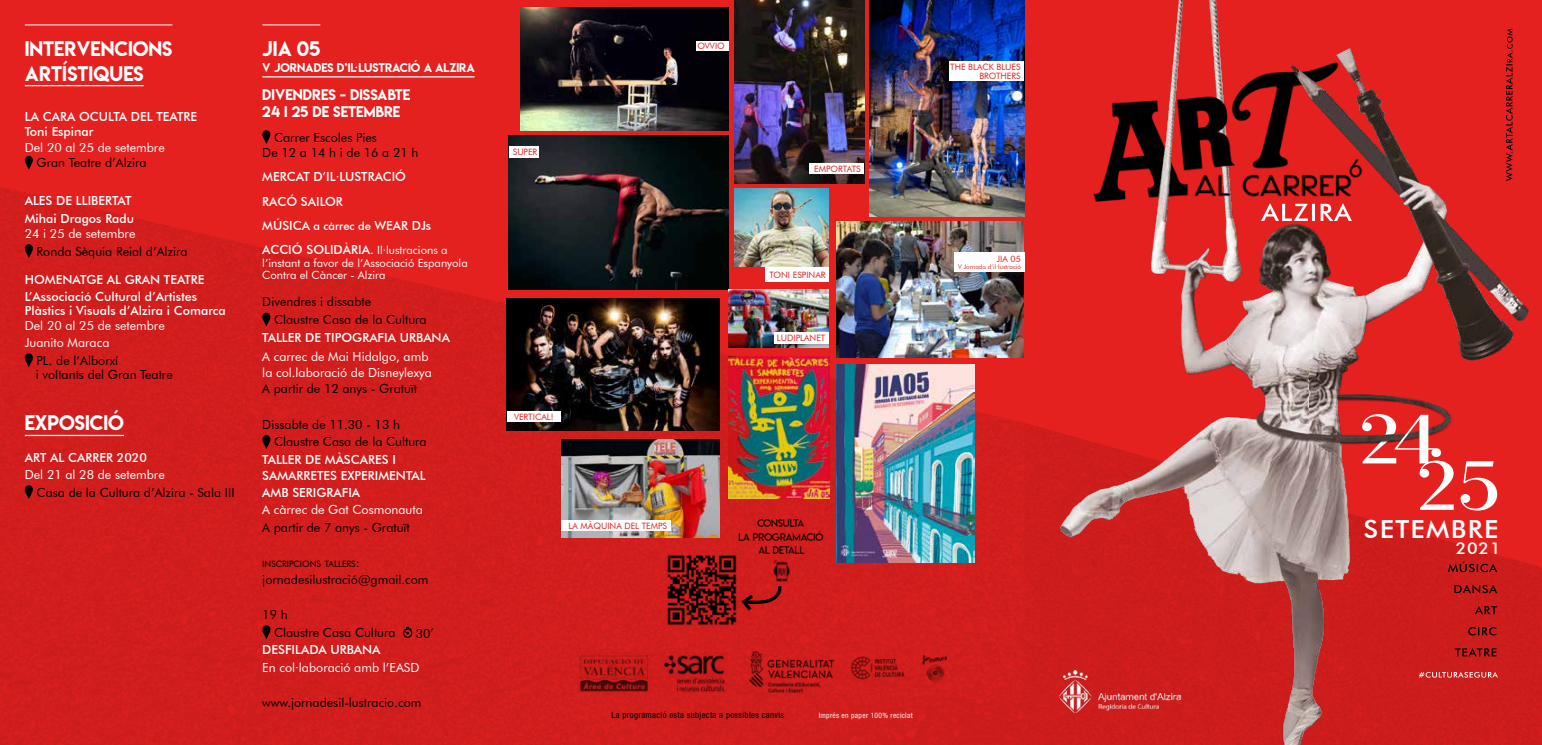
<style>
.page{position:relative;width:1542px;height:745px;background:#fff}
.page>*{position:absolute;margin:0;border:0;box-sizing:border-box;transform-origin:0 0}
.t1{font:70.38px "Safira";color:#fff;scale:1.08 1}
.t2{font:500 24.88px "Futura BT";letter-spacing:.05em;color:#fff;scale:1.08 1}
.t3{font:18.75px/24.4px "Lemon Milk";color:#fff}
.t4{font:500 16.25px "Futura BT";color:#fff;scale:1.08 1}
.t5{font:13.75px/17.5px "Lemon Milk";color:#fff}
.t6{font:12.5px/17.6px "Futura BT";color:#000}
.t7{font:500 12.5px/24.4px "Futura BT";color:#fff}
.t8{font:12.5px/17.2px "Futura BT";color:#fff}
.t9{font:11.25px/12.5px "Futura BT";color:#fff}
.t10{font:11.25px "Lemon Milk";color:#fff}
.t11{font:10.12px/13px "Lemon Milklight";color:#000;text-align:center}
.t12{font:8.75px/8.8px "Futura BT";color:#e52120;text-align:right}
.t13{font:condensed 8.75px "Helvetica Neue LT Std";letter-spacing:.04em;color:#000}
.t14{font:8.75px "Futura BT";color:#000}
.t15{font:condensed 7.5px "Helvetica Neue LT Std";letter-spacing:.04em;color:#fdf3f9}
.t16{font:6.25px "Futura BT";color:#e52120}
.s1{font-size:11.25px}
.s2{font-weight:400;font-size:11.25px}
.s3{font-size:12.5px}
</style>
<div class="page">
<div style="left:0;top:0;width:1541px;height:744px;background:#e52120"></div>
<img style="left:1027px;top:0;width:514px;height:744px">
<svg style="left:1261px;top:203px;width:90px;height:18px"></svg>
<svg style="left:1454px;top:647px;width:42px;height:9px"></svg>
<svg style="left:1468px;top:626px;width:28px;height:9px"></svg>
<svg style="left:1474px;top:605px;width:22px;height:8px"></svg>
<svg style="left:1454px;top:584px;width:43px;height:9px"></svg>
<svg style="left:1447px;top:561px;width:50px;height:11px"></svg>
<img style="left:1309px;top:297px;width:85px;height:191px">
<img style="left:1059px;top:670px;width:121px;height:42px">
<svg style="left:1418px;top:671px;width:79px;height:6px"></svg>
<svg style="left:1505px;top:29px;width:7px;height:152px"></svg>
<img style="left:0;top:186px;width:1024px;height:558px">
<hr style="left:25px;top:85px;width:119px;height:1px;background:#fff">
<hr style="left:25px;top:434px;width:99px;height:2px;background:#fff">
<hr style="left:25px;top:25px;width:147px;height:1px;background:#fff">
<svg style="left:25px;top:156px;width:8px;height:13px"></svg>
<svg style="left:25px;top:244px;width:8px;height:14px"></svg>
<svg style="left:25px;top:353px;width:8px;height:14px"></svg>
<svg style="left:25px;top:485px;width:8px;height:13px"></svg>
<hr style="left:262px;top:76px;width:96px;height:1px;background:#fff">
<hr style="left:358px;top:76px;width:116px;height:1px;background:#fff">
<hr style="left:262px;top:25px;width:58px;height:1px;background:#fff">
<svg style="left:262px;top:130px;width:9px;height:14px"></svg>
<svg style="left:262px;top:312px;width:9px;height:14px"></svg>
<svg style="left:262px;top:435px;width:9px;height:13px"></svg>
<svg style="left:262px;top:625px;width:9px;height:13px"></svg>
<div style="left:403px;top:628px;width:9px;height:9px;border:1px solid #000;border-radius:50%"></div>
<svg style="left:404px;top:626px;width:7px;height:8px"></svg>
<img style="left:836px;top:221px;width:187px;height:136px">
<div style="left:953px;top:252px;width:71px;height:19px;background:#fff"></div>
<img style="left:869px;top:0;width:155px;height:216px">
<div style="left:949px;top:61px;width:75px;height:20px;background:#fff"></div>
<img style="left:520px;top:7px;width:208px;height:123px">
<div style="left:696px;top:41px;width:32px;height:10px;background:#fff"></div>
<img style="left:508px;top:135px;width:220px;height:154px">
<div style="left:509px;top:146px;width:29px;height:12px;background:#fff"></div>
<img style="left:728px;top:289px;width:100px;height:58px">
<div style="left:774px;top:332px;width:55px;height:12px;background:#fff"></div>
<img style="left:734px;top:0;width:130px;height:183px">
<div style="left:809px;top:163px;width:55px;height:11px;background:#fff"></div>
<img style="left:749px;top:650px;width:197px;height:42px">
<img style="left:577px;top:651px;width:151px;height:41px">
<img style="left:561px;top:439px;width:159px;height:98px">
<div style="left:561px;top:519px;width:109px;height:11px;background:#fff"></div>
<svg style="left:739px;top:582px;width:47px;height:32px"></svg>
<img style="left:771px;top:558px;width:19px;height:25px">
<img style="left:663px;top:551px;width:75px;height:74px">
<img style="left:836px;top:364px;width:139px;height:198px">
<img style="left:734px;top:189px;width:94px;height:78px">
<div style="left:765px;top:267px;width:64px;height:14px;background:#fff"></div>
<img style="left:728px;top:356px;width:101px;height:142px">
<img style="left:507px;top:298px;width:213px;height:132px">
<div style="left:507px;top:410px;width:53px;height:11px;background:#fff"></div>
<h3 class="t3" style="left:25px;top:37px;width:149px">INTERVENCIONS<br>ARTÍSTIQUES</h3>
<p class="t7" style="left:25px;top:108px;width:174px;line-height:15.5px">LA CARA OCULTA DEL TEATRE<br>Toni Espinar</p>
<p class="t8" style="left:25px;top:138px;width:141px">Del 20 al 25 de setembre</p>
<p class="t6" style="left:37px;top:154px;width:112px">Gran Teatre d’Alzira</p>
<p class="t7" style="left:25px;top:192px;width:111px;line-height:17.2px">ALES DE LLIBERTAT<br>Mihai Dragos Radu</p>
<p class="t8" style="left:25px;top:225px;width:112px">24 i 25 de setembre</p>
<p class="t6" style="left:37px;top:242px;width:152px">Ronda Sèquia Reial d’Alzira</p>
<p class="t7" style="left:25px;top:270px;width:181px;line-height:17.2px">HOMENATGE AL GRAN TEATRE<br>L’Associació Cultural d’Artistes</p>
<p class="t7" style="left:25px;top:297px;width:203px">Plàstics i Visuals d’Alzira i Comarca</p>
<p class="t8" style="left:25px;top:317px;width:141px">Del 20 al 25 de setembre<br>Juanito Maraca</p>
<p class="t6" style="left:36px;top:353px;width:138px;line-height:13.8px">PL. de l’Alborxí<br>i voltants del Gran Teatre</p>
<h3 class="t3" style="left:25px;top:410px;width:101px">EXPOSICIÓ</h3>
<p class="t7" style="left:25px;top:445px;width:124px">ART AL CARRER 2020</p>
<p class="t8" style="left:25px;top:466px;width:141px">Del 21 al 28 de setembre</p>
<p class="t6" style="left:37px;top:483px;width:199px">Casa de la Cultura d’Alzira - Sala III</p>
<h3 class="t3" style="left:262px;top:37px;width:60px">JIA 05</h3>
<p class="t10" style="left:262px;top:59px;width:214px">V JORNADES D’IL LUSTRACIÓ A ALZIRA</p>
<p class="t5" style="left:262px;top:85px;width:149px">DIVENDRES - DISSABTE<br>24 I 25 DE SETEMBRE</p>
<p class="t6" style="left:262px;top:129px;width:162px;line-height:15.1px;text-indent:12px">Carrer Escoles Pies<br>De 12 a 14 h i de 16 a 21 h -</p>
<p class="t7" style="left:262px;top:164px;width:187px">MERCAT D’IL·LUSTRACIÓ<br>RACÓ SAILOR<br>MÚSICA <span class="s1">a càrrec de</span> WEAR DJs<br>ACCIÓ SOLIDÀRIA. <span class="s2">Il·lustracions a</span></p>
<p class="t9" style="left:262px;top:256px;width:207px">l’instant a favor de l’Associació Espanyola<br>Contra el Càncer - Alzira</p>
<p class="t6" style="left:274px;top:293px;width:154px;text-indent:-12px">Divendres i dissabte<br>Claustre Casa de la Cultura</p>
<p class="t7" style="left:262px;top:325px;width:189px">TALLER DE TIPOGRAFIA URBANA</p>
<p class="t8" style="left:262px;top:348px;width:171px;line-height:16.2px">A carrec de Mai Hidalgo, amb la col.laboració de Disneylexya</p>
<p class="t6" style="left:262px;top:379px;width:156px">A partir de 12 anys - Gratuït</p>
<p class="t6" style="left:274px;top:415px;width:154px;text-indent:-12px">Dissabte de 11.30 - 13 h<br>Claustre Casa de la Cultura</p>
<p class="t7" style="left:262px;top:451px;width:165px;line-height:16.2px">TALLER DE MÀSCARES I<br>SAMARRETES EXPERIMENTAL<br>AMB SERIGRAFIA</p>
<p class="t8" style="left:262px;top:501px;width:162px">A càrrec de Gat Cosmonauta</p>
<p class="t6" style="left:262px;top:518px;width:149px">A partir de 7 anys - Gratuït</p>
<p class="t14" style="left:262px;top:558px;width:99px">INSCRIPCIONS TALLERS<span class="s3">:</span></p>
<p class="t6" style="left:262px;top:570px;width:168px">jornadesilustració@gmail.com</p>
<p class="t6" style="left:274px;top:605px;width:123px;text-indent:-12px">19 h<br>Claustre Casa Cultura</p>
<p class="t6" style="left:416px;top:624px;width:20px">30’</p>
<p class="t7" style="left:262px;top:637px;width:120px">DESFILADA URBANA</p>
<p class="t8" style="left:262px;top:658px;width:159px">En col·laboració amb l’EASD</p>
<p class="t6" style="left:262px;top:693px;width:161px">www.jornadesil-lustracio.com</p>
<p class="t12" style="left:513px;top:148px;width:26px">SUPER</p>
<p class="t12" style="left:514px;top:412px;width:41px">VERTICAL!</p>
<p class="t12" style="left:697px;top:42px;width:29px">OVVIO</p>
<p class="t12" style="left:814px;top:164px;width:48px">EMPORTATS</p>
<p class="t12" style="left:769px;top:270px;width:57px">TONI ESPINAR</p>
<p class="t12" style="left:777px;top:333px;width:50px">LUDIPLANET</p>
<p class="t12" style="left:568px;top:520px;width:100px">LA MÀQUINA DEL TEMPS</p>
<p class="t11" style="left:738px;top:516px;width:86px">CONSULTA<br>LA PROGRAMACIÓ<br>AL DETALL</p>
<p class="t12" style="left:950px;top:62px;width:72px">THE BLACK BLUES<br>BROTHERS</p>
<p class="t12" style="left:996px;top:254px;width:26px">JIA 05</p>
<p class="t16" style="left:958px;top:263px;width:64px">V Jornada d’il·lustració</p>
<p class="t13" style="left:611px;top:709px;width:174px">La programació esta subjecta a possibles canvis</p>
<p class="t15" style="left:818px;top:711px;width:96px">Imprés en paper 100% reciclat</p>
<h1 class="t1" style="left:1362px;top:404px;width:77px">24</h1>
<h1 class="t1" style="left:1419px;top:450px;width:76px">25</h1>
<h2 class="t2" style="left:1363px;top:514px;width:126px">SETEMBRE</h2>
<h3 class="t4" style="left:1455px;top:537px;width:43px">2021</h3>
</div>
